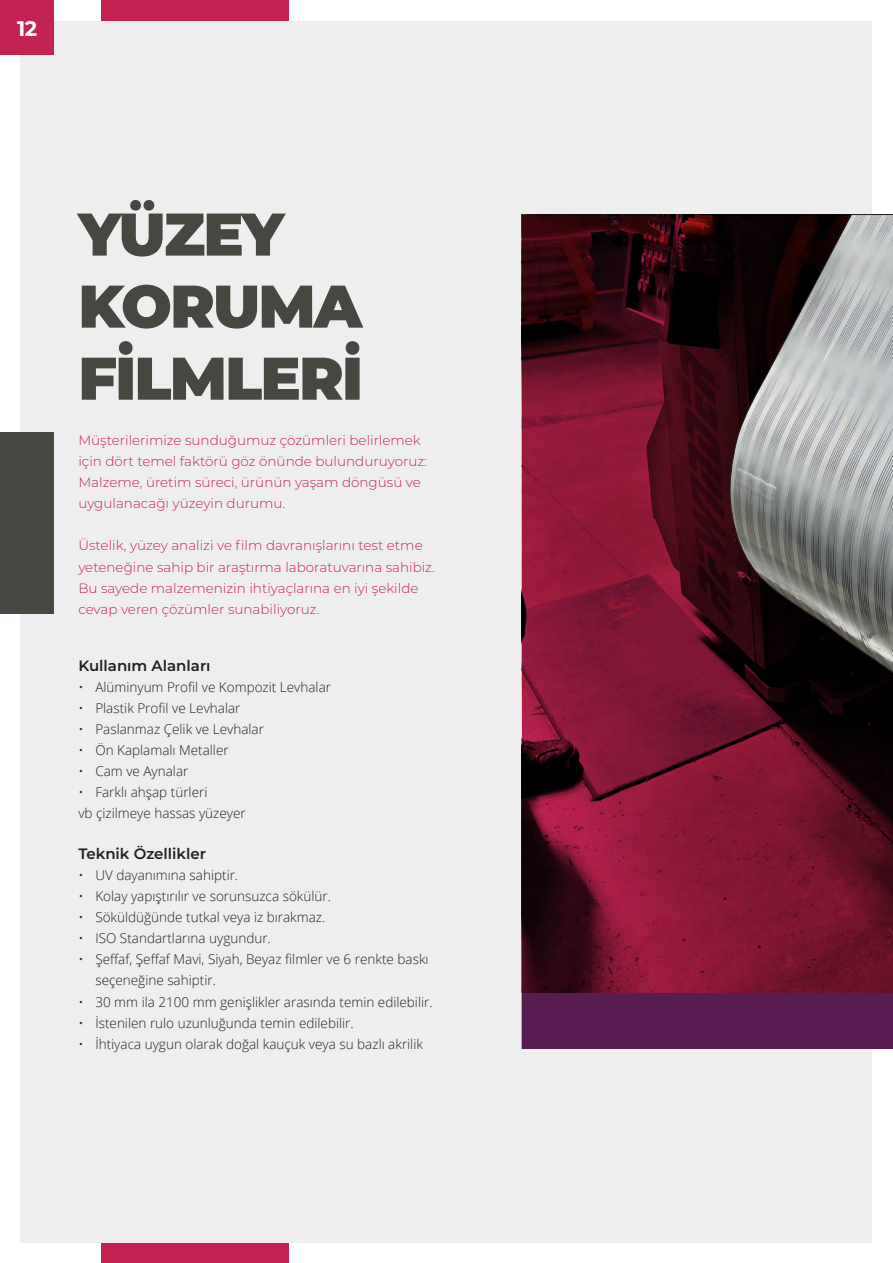
<style>
.page{position:relative;width:893px;height:1263px;background:#fff}
.page>*{position:absolute;margin:0;border:0;box-sizing:border-box;transform-origin:0 0}
.t1{font:900 60px/72px "Montserrat";letter-spacing:-.03em;color:#474742}
.t2{font:700 21px "Montserrat";color:#fff}
.t3{font:600 15px "Montserrat";color:#231f20}
.t4{font:300 13.5px/21px "Open Sans";color:#231f20}
.t5{font:300 13.5px/21px "Montserrat";color:#c32353}
</style>
<div class="page">
<div style="left:102px;top:0;width:187px;height:1262px;background:#c32353"></div>
<div style="left:21px;top:21px;width:850px;height:1220px;background:#eeeeef"></div>
<div style="left:0;top:432px;width:54px;height:181px;background:#474742"></div>
<div style="left:0;top:0;width:54px;height:55px;background:#c32353"></div>
<div style="left:521px;top:214px;width:371px;height:834px;background:#571c50"></div>
<img style="left:521px;top:214px;width:207px;height:778px">
<svg style="left:728px;top:214px;width:164px;height:779px;background:#68474f"></svg>
<h2 class="t2" style="left:17px;top:13px;width:21px">12</h2>
<h1 class="t1" style="left:78px;top:194px;width:286px">YÜZEY<br>KORUMA<br>FILMLERI</h1>
<p class="t5" style="left:78px;top:429px;width:350px">Müşterilerimize sunduğumuz çözümleri belirlemek için dört temel faktörü göz önünde bulunduruyoruz:<br>Malzeme, üretim süreci, ürünün yaşam döngüsü ve uygulanacağı yüzeyin durumu.</p>
<p class="t5" style="left:78px;top:534px;width:358px">Üstelik, yüzey analizi ve film davranışlarını test etme yeteneğine sahip bir araştırma laboratuvarına sahibiz.<br>Bu sayede malzemenizin ihtiyaçlarına en iyi şekilde cevap veren çözümler sunabiliyoruz.</p>
<p class="t3" style="left:78px;top:654px;width:134px">Kullanım Alanları</p>
<p class="t4" style="left:78px;top:675px;width:254px">• Alüminyum Profil ve Kompozit Levhalar</p>
<p class="t4" style="left:78px;top:696px;width:163px">• Plastik Profil ve Levhalar</p>
<p class="t4" style="left:78px;top:717px;width:187px">• Paslanmaz Çelik ve Levhalar</p>
<p class="t4" style="left:78px;top:738px;width:152px">• Ön Kaplamalı Metaller</p>
<p class="t4" style="left:78px;top:759px;width:111px">• Cam ve Aynalar</p>
<p class="t4" style="left:78px;top:780px;width:169px">• Farklı ahşap türleri<br>vb çizilmeye hassas yüzeyer</p>
<p class="t3" style="left:78px;top:843px;width:129px">Teknik Özellikler</p>
<p class="t4" style="left:78px;top:864px;width:161px">• UV dayanımına sahiptir.</p>
<p class="t4" style="left:78px;top:885px;width:254px">• Kolay yapıştırılır ve sorunsuzca sökülür.</p>
<p class="t4" style="left:78px;top:906px;width:248px">• Söküldüğünde tutkal veya iz bırakmaz.</p>
<p class="t4" style="left:78px;top:927px;width:194px">• ISO Standartlarına uygundur.</p>
<p class="t4" style="left:95px;top:948px;width:334px;text-indent:-17px">• Şeffaf, Şeffaf Mavi, Siyah, Beyaz filmler ve 6 renkte baskı seçeneğine sahiptir.</p>
<p class="t4" style="left:78px;top:990px;width:355px">• 30 mm ila 2100 mm genişlikler arasında temin edilebilir.</p>
<p class="t4" style="left:78px;top:1011px;width:277px">• İstenilen rulo uzunluğunda temin edilebilir.</p>
<p class="t4" style="left:78px;top:1032px;width:346px">• İhtiyaca uygun olarak doğal kauçuk veya su bazlı akrilik</p>
</div>
